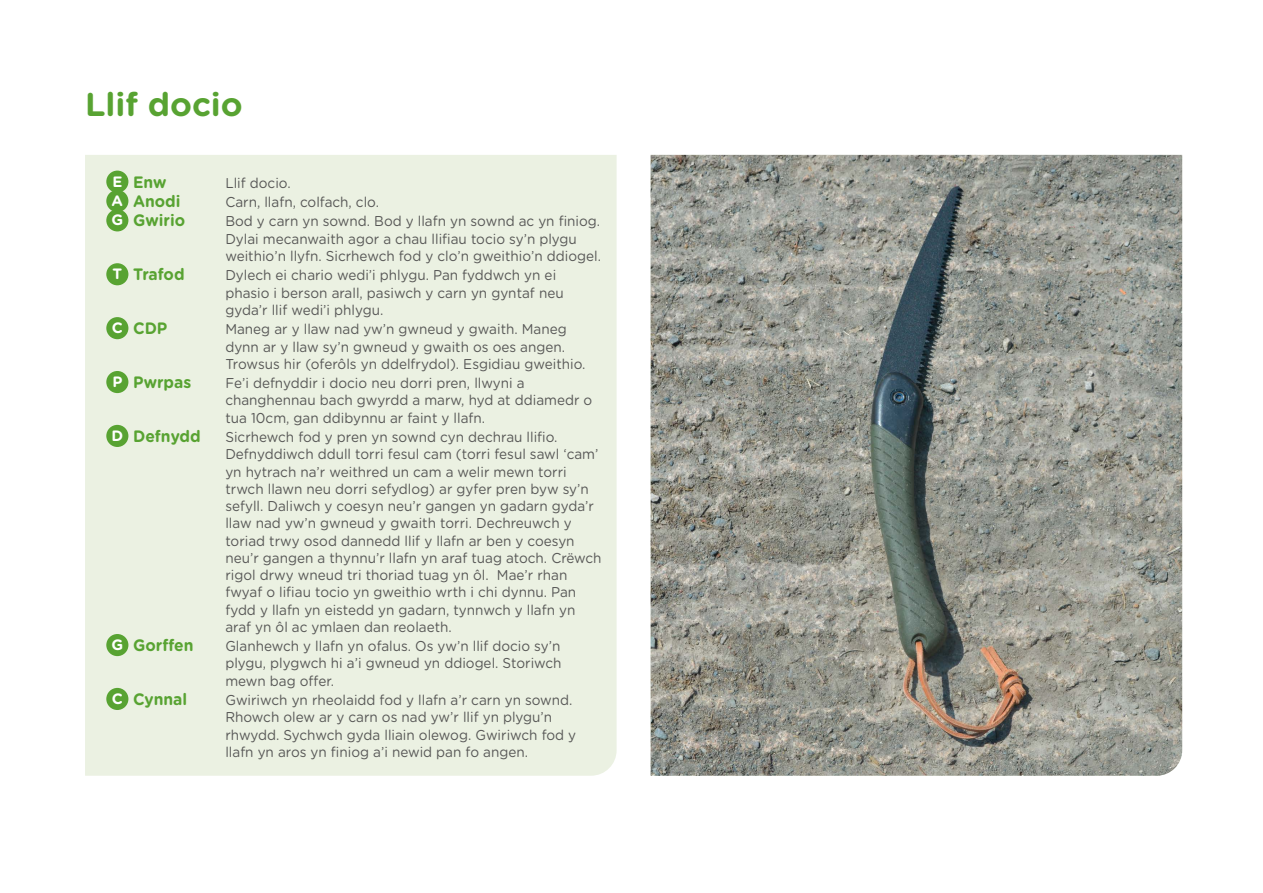
<style>
.page{position:relative;width:1263px;height:893px;background:#fff}
.page>*{position:absolute;margin:0;border:0;box-sizing:border-box;transform-origin:0 0}
.t1{font:700 33px "Gotham Rounded";color:#58a332}
.Subtiles{font:700 16.5px "Gotham Rounded";color:#58a332;scale:.95 1}
.t2{font:700 15px "Gotham Rounded";color:#fff}
.Subtiles-2{font:14.25px/17.2px "Gotham Rounded";color:#575756;scale:.95 1}
</style>
<div class="page">
<div style="left:85px;top:155px;width:532px;height:621px;background:#ebf1e2"></div>
<img style="left:651px;top:155px;width:531px;height:621px">
<div style="left:106px;top:171px;width:22px;height:22px;background:#58a332;border-radius:50%"></div>
<div style="left:106px;top:190px;width:22px;height:22px;background:#58a332;border-radius:50%"></div>
<div style="left:106px;top:209px;width:22px;height:22px;background:#58a332;border-radius:50%"></div>
<div style="left:106px;top:263px;width:22px;height:22px;background:#58a332;border-radius:50%"></div>
<div style="left:106px;top:317px;width:22px;height:22px;background:#58a332;border-radius:50%"></div>
<div style="left:106px;top:371px;width:22px;height:22px;background:#58a332;border-radius:50%"></div>
<div style="left:106px;top:425px;width:22px;height:22px;background:#58a332;border-radius:50%"></div>
<div style="left:106px;top:634px;width:22px;height:22px;background:#58a332;border-radius:50%"></div>
<div style="left:106px;top:688px;width:22px;height:22px;background:#58a332;border-radius:50%"></div>
<p class="t1" style="left:85px;top:80px;width:159px">Llif docio</p>
<p class="t2" style="left:112px;top:170px;width:12px">E</p>
<p class="Subtiles" style="left:133px;top:170px;width:37px">Enw</p>
<p class="Subtiles-2" style="left:225px;top:173px;width:70px">Llif docio.</p>
<p class="t2" style="left:112px;top:190px;width:13px">A</p>
<p class="Subtiles" style="left:133px;top:189px;width:51px">Anodi</p>
<p class="Subtiles-2" style="left:225px;top:193px;width:163px">Carn, llafn, colfach, clo.</p>
<p class="t2" style="left:111px;top:209px;width:13px">G</p>
<p class="Subtiles" style="left:133px;top:209px;width:56px">Gwirio</p>
<p class="Subtiles-2" style="left:225px;top:212px;width:397px">Bod y carn yn sownd. Bod y llafn yn sownd ac yn finiog.<br>Dylai mecanwaith agor a chau llifiau tocio sy’n plygu weithio’n llyfn. Sicrhewch fod y clo’n gweithio’n ddiogel.</p>
<p class="t2" style="left:112px;top:263px;width:11px">T</p>
<p class="Subtiles" style="left:133px;top:262px;width:56px">Trafod</p>
<p class="Subtiles-2" style="left:225px;top:266px;width:358px">Dylech ei chario wedi’i phlygu. Pan fyddwch yn ei phasio i berson arall, pasiwch y carn yn gyntaf neu gyda’r llif wedi’i phlygu.</p>
<p class="t2" style="left:112px;top:317px;width:13px">C</p>
<p class="Subtiles" style="left:133px;top:316px;width:38px">CDP</p>
<p class="Subtiles-2" style="left:225px;top:320px;width:381px">Maneg ar y llaw nad yw’n gwneud y gwaith. Maneg dynn ar y llaw sy’n gwneud y gwaith os oes angen.<br>Trowsus hir (oferôls yn ddelfrydol). Esgidiau gweithio.</p>
<p class="t2" style="left:112px;top:371px;width:12px">P</p>
<p class="Subtiles" style="left:133px;top:370px;width:63px">Pwrpas</p>
<p class="Subtiles-2" style="left:225px;top:374px;width:388px">Fe’i defnyddir i docio neu dorri pren, llwyni a changhennau bach gwyrdd a marw, hyd at ddiamedr o tua 10cm, gan ddibynnu ar faint y llafn.</p>
<p class="t2" style="left:111px;top:425px;width:13px">D</p>
<p class="Subtiles" style="left:133px;top:424px;width:73px">Defnydd</p>
<p class="Subtiles-2" style="left:225px;top:428px;width:398px">Sicrhewch fod y pren yn sownd cyn dechrau llifio.<br>Defnyddiwch ddull torri fesul cam (torri fesul sawl ‘cam’ yn hytrach na’r weithred un cam a welir mewn torri trwch llawn neu dorri sefydlog) ar gyfer pren byw sy’n sefyll. Daliwch y coesyn neu’r gangen yn gadarn gyda’r llaw nad yw’n gwneud y gwaith torri. Dechreuwch y toriad trwy osod dannedd llif y llafn ar ben y coesyn neu’r gangen a thynnu’r llafn yn araf tuag atoch. Crëwch rigol drwy wneud tri thoriad tuag yn ôl. Mae’r rhan fwyaf o lifiau tocio yn gweithio wrth i chi dynnu. Pan fydd y llafn yn eistedd yn gadarn, tynnwch y llafn yn araf yn ôl ac ymlaen dan reolaeth.</p>
<p class="t2" style="left:111px;top:634px;width:13px">G</p>
<p class="Subtiles" style="left:133px;top:633px;width:65px">Gorffen</p>
<p class="Subtiles-2" style="left:225px;top:637px;width:355px;text-align:justify">Glanhewch y llafn yn ofalus. Os yw’n llif docio sy’n plygu, plygwch hi a’i gwneud yn ddiogel. Storiwch mewn bag offer.</p>
<p class="t2" style="left:112px;top:688px;width:13px">C</p>
<p class="Subtiles" style="left:133px;top:687px;width:58px">Cynnal</p>
<p class="Subtiles-2" style="left:225px;top:691px;width:371px">Gwiriwch yn rheolaidd fod y llafn a’r carn yn sownd.<br>Rhowch olew ar y carn os nad yw’r llif yn plygu’n rhwydd. Sychwch gyda lliain olewog. Gwiriwch fod y llafn yn aros yn finiog a’i newid pan fo angen.</p>
</div>
